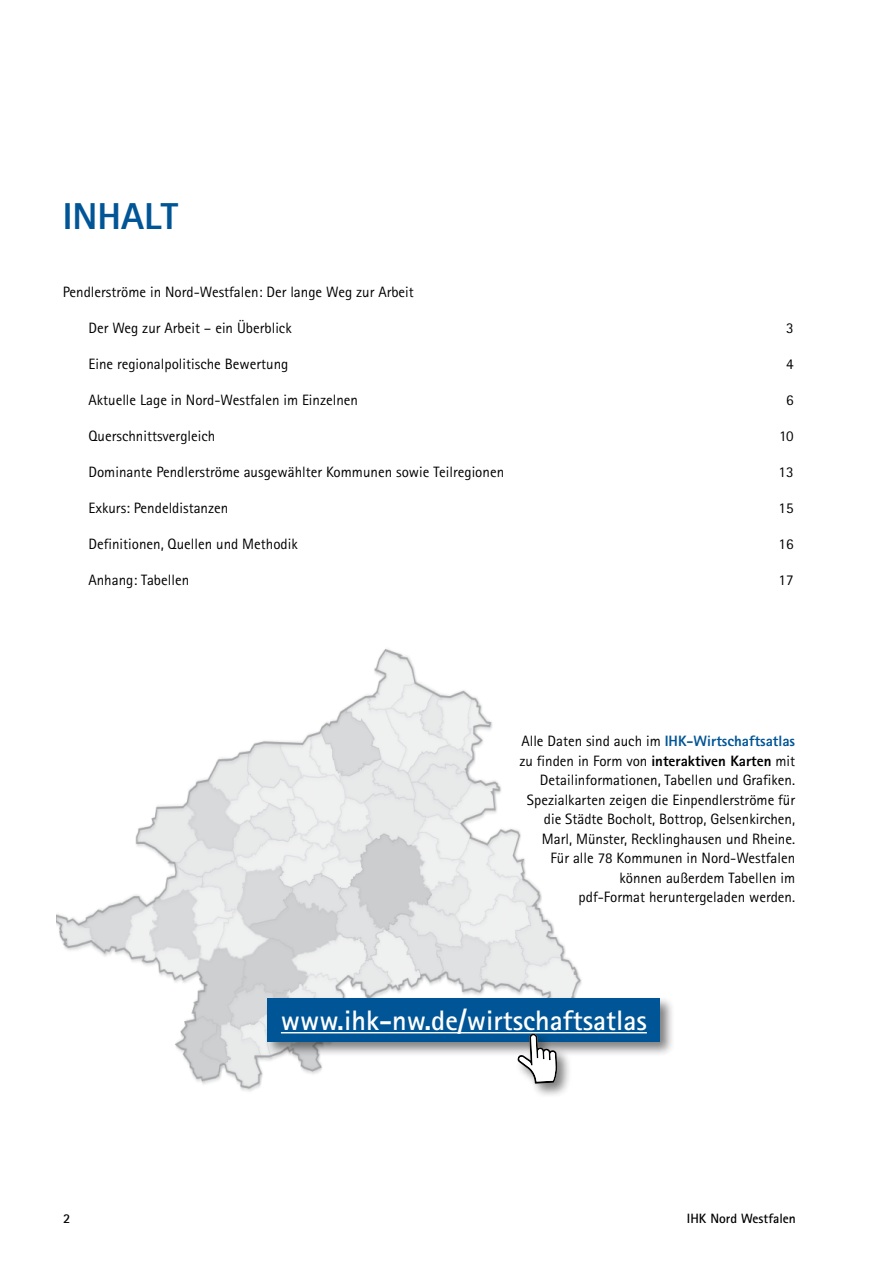
<style>
.page{position:relative;width:893px;height:1263px;background:#fff}
.page>*{position:absolute;margin:0;border:0;box-sizing:border-box;transform-origin:0 0}
.t1{font:800 37.5px "Rotis Sans Serif";color:#005596}
.t2{font:700 28.2px "Rotis Sans Serif";color:#fff}
.t3{font:15px/19.5px "Rotis Sans Serif";color:#000;text-align:right}
.t4{font:700 13.5px "Rotis Sans Serif";color:#000}
.s1{font-weight:800;color:#005596}
.s2{font-weight:800}
</style>
<div class="page">
<img style="left:57px;top:649px;width:525px;height:442px">
<div style="left:265px;top:995px;width:410px;height:62px;background:#000;opacity:.5"></div>
<div style="left:268px;top:998px;width:392px;height:44px;background:#005596"></div>
<hr style="left:281px;top:1032px;width:366px;height:1px;background:#fff">
<div style="left:515px;top:1031px;width:57px;height:67px;background:#000;opacity:.5"></div>
<svg style="left:517px;top:1033px;width:40px;height:51px"></svg>
<h1 class="t1" style="left:63px;top:193px;width:117px">INHALT</h1>
<p class="t3" style="left:63px;top:282px;width:352px">Pendlerströme in Nord-Westfalen: Der lange Weg zur Arbeit</p>
<p class="t3" style="left:88px;top:318px;width:205px">Der Weg zur Arbeit – ein Überblick</p>
<p class="t3" style="left:786px;top:318px;width:9px">3</p>
<p class="t3" style="left:88px;top:354px;width:201px">Eine regionalpolitische Bewertung</p>
<p class="t3" style="left:786px;top:354px;width:9px">4</p>
<p class="t3" style="left:88px;top:390px;width:271px">Aktuelle Lage in Nord-Westfalen im Einzelnen</p>
<p class="t3" style="left:786px;top:390px;width:9px">6</p>
<p class="t3" style="left:88px;top:426px;width:128px">Querschnittsvergleich</p>
<p class="t3" style="left:779px;top:426px;width:16px">10</p>
<p class="t3" style="left:88px;top:462px;width:417px">Dominante Pendlerströme ausgewählter Kommunen sowie Teilregionen</p>
<p class="t3" style="left:778px;top:462px;width:16px">13</p>
<p class="t3" style="left:88px;top:498px;width:141px">Exkurs: Pendeldistanzen</p>
<p class="t3" style="left:778px;top:498px;width:16px">15</p>
<p class="t3" style="left:88px;top:534px;width:211px">Definitionen, Quellen und Methodik</p>
<p class="t3" style="left:778px;top:534px;width:16px">16</p>
<p class="t3" style="left:88px;top:570px;width:102px">Anhang: Tabellen</p>
<p class="t3" style="left:778px;top:570px;width:16px">17</p>
<p class="t3" style="left:519px;top:731px;width:277px">Alle Daten sind auch im <span class="s1">IHK-Wirtschaftsatlas </span>zu finden in Form von <span class="s2">interaktiven Karten</span> mit Detailinformationen, Tabellen und Grafiken.<br>Spezialkarten zeigen die Einpendlerströme für die Städte Bocholt, Bottrop, Gelsenkirchen, Marl, Münster, Recklinghausen und Rheine.<br>Für alle 78 Kommunen in Nord-Westfalen können außerdem Tabellen im<br>pdf-Format heruntergeladen werden.</p>
<h2 class="t2" style="left:281px;top:1002px;width:367px">www.ihk-nw.de/wirtschaftsatlas</h2>
<p class="t4" style="left:63px;top:1210px;width:9px">2</p>
<p class="t4" style="left:687px;top:1210px;width:110px">IHK Nord Westfalen</p>
</div>
